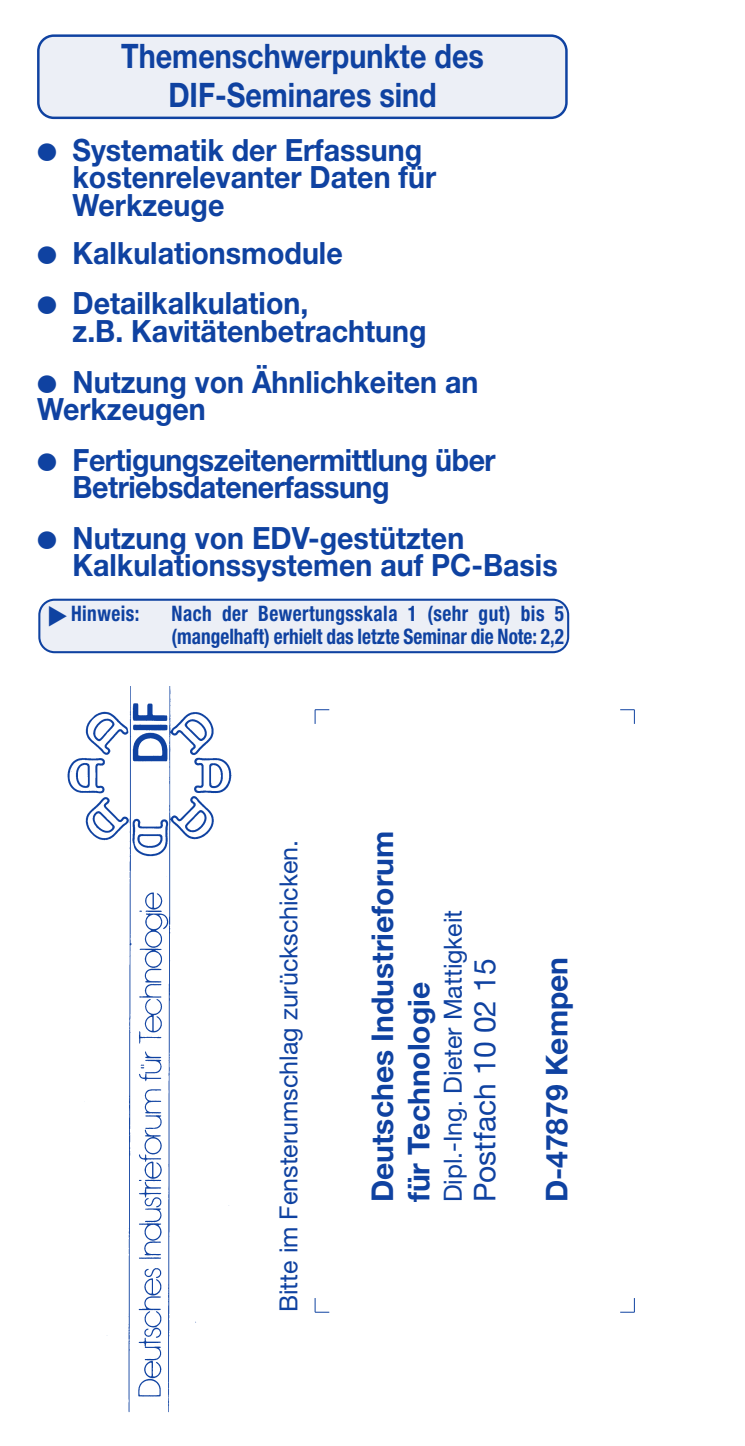
<style>
.page{position:relative;width:745px;height:1446px;background:#fff}
.page>*{position:absolute;margin:0;border:0;box-sizing:border-box;transform-origin:0 0}
.t1{font:700 33.75px/39.2px "Helvetica Neue";color:#0f42a1;text-align:center;scale:.85 1}
.t2{font:700 30.75px/50.8px "Helvetica Neue";color:#0f42a1;scale:.93 1}
.t3{font:700 30px/36px "Helvetica Neue";color:#0f42a1}
.t4{font:30px "Helvetica Neue";color:#0f42a1}
.t5{font:25px "Helvetica Neue";color:#0f42a1}
.t6{font:700 condensed 21.5px/23px "Helvetica Neue";color:#0f42a1;scale:.9 1}
.t7{font:700 condensed 21.5px "Helvetica Neue";letter-spacing:.025em;color:#0f42a1;scale:.9 1}
</style>
<div class="page">
<svg style="left:314px;top:1298px;width:15px;height:15px"></svg>
<svg style="left:620px;top:1298px;width:14px;height:15px"></svg>
<svg style="left:620px;top:709px;width:14px;height:15px"></svg>
<svg style="left:314px;top:709px;width:15px;height:15px"></svg>
<img style="left:67px;top:686px;width:165px;height:727px">
<svg style="left:37px;top:34px;width:530px;height:85px;background:#dde4f0"></svg>
<svg style="left:38px;top:599px;width:531px;height:54px;background:#dbe2ef"></svg>
<p class="t1" style="left:121px;top:39px;width:428px">Themenschwerpunkte des<br>DIF-Seminares sind</p>
<p class="t2" style="left:72px;top:139px;width:392px;line-height:27.5px">Systematik der Erfassung kostenrelevanter Daten für<br>Werkzeuge</p>
<p class="t2" style="left:72px;top:230px;width:292px">Kalkulationsmodule<br>Detailkalkulation,</p>
<p class="t2" style="left:72px;top:308px;width:437px">z.B. Kavitätenbetrachtung<br>Nutzung von Ähnlichkeiten an</p>
<p class="t2" style="left:72px;top:386px;width:456px;text-indent:-35px">Werkzeugen<br>Fertigungszeitenermittlung über</p>
<p class="t2" style="left:72px;top:465px;width:422px">Betriebsdatenerfassung<br>Nutzung von EDV-gestützten</p>
<p class="t2" style="left:72px;top:543px;width:523px">Kalkulationssystemen auf PC-Basis</p>
<p class="t7" style="left:71px;top:606px;width:77px">Hinweis:</p>
<p class="t6" style="left:171px;top:604px;width:437px">Nach der Bewertungsskala 1 (sehr gut) bis 5 (mangelhaft) erhielt das letzte Seminar die Note: 2,2</p>
<p class="t5" style="left:279px;top:1312px;width:474px;rotate:-90deg">Bitte im Fensterumschlag zurückschicken.</p>
<p class="t3" style="left:367px;top:1202px;width:373px;rotate:-90deg">Deutsches Industrieforum für Technologie</p>
<p class="t5" style="left:443px;top:1202px;width:294px;rotate:-90deg">Dipl.-Ing. Dieter Mattigkeit</p>
<p class="t4" style="left:473px;top:1202px;width:245px;rotate:-90deg">Postfach 10 02 15</p>
<p class="t3" style="left:541px;top:1202px;width:247px;rotate:-90deg">D-47879 Kempen</p>
</div>
